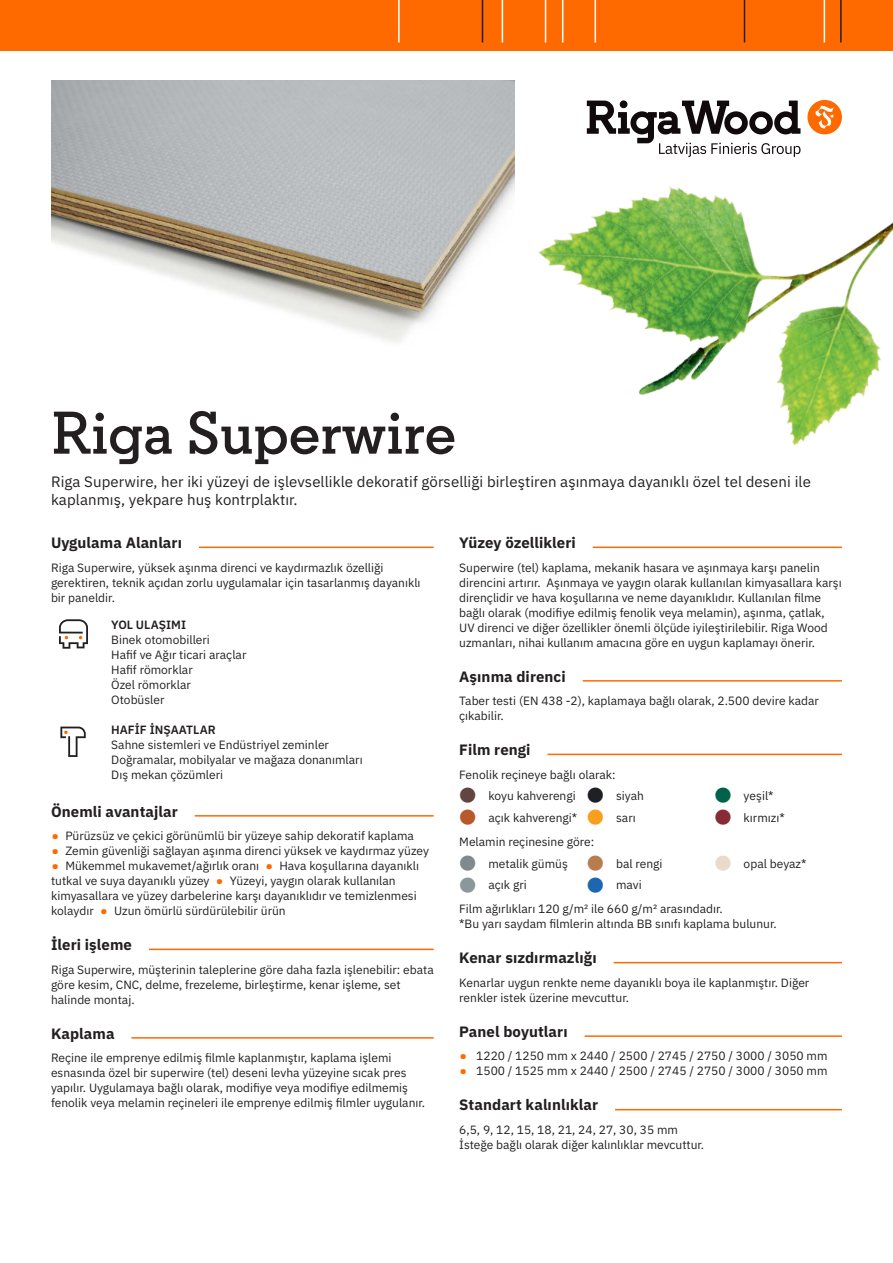
<style>
.page{position:relative;width:893px;height:1263px;background:#fff}
.page>*{position:absolute;margin:0;border:0;box-sizing:border-box;transform-origin:0 0}
.Nosaukums{font:600 60px "Regular Slab";letter-spacing:.005em;color:#231f20}
.Sadaļa{font:700 15px "IBM Plex Sans";letter-spacing:.005em;color:#231f20}
.ievadteksts{font:15px/18px "IBM Plex Sans";letter-spacing:.005em;color:#231f20}
.pamatteksts__6{font:12px/15px "IBM Plex Sans";color:#231f20}
.pamatteksts__3{font:12px/15px "IBM Plex Sans";color:#231f20}
.tabula{font:12px "IBM Plex Sans";color:#231f20}
.Virsraksts_tabulā{font:600 12px "IBM Plex Sans";color:#231f20}
.s1{font-size:21px;color:#ff6a00}
</style>
<div class="page">
<div style="left:0;top:0;width:893px;height:51px;background:#ff6a00"></div>
<hr style="left:398px;top:0;width:2px;height:43px;background:#fff">
<img style="left:475px;top:0;width:418px;height:549px">
<hr style="left:51px;top:547px;width:383px;height:1px;background:#ff6a00">
<div style="left:51px;top:544px;width:148px;height:7px;background:#fff"></div>
<hr style="left:51px;top:815px;width:383px;height:1px;background:#ff6a00">
<div style="left:51px;top:812px;width:144px;height:8px;background:#fff"></div>
<hr style="left:51px;top:948px;width:383px;height:2px;background:#ff6a00">
<div style="left:51px;top:946px;width:98px;height:7px;background:#fff"></div>
<hr style="left:51px;top:1037px;width:383px;height:2px;background:#ff6a00">
<div style="left:51px;top:1034px;width:80px;height:8px;background:#fff"></div>
<hr style="left:459px;top:547px;width:383px;height:1px;background:#ff6a00">
<div style="left:459px;top:544px;width:134px;height:7px;background:#fff"></div>
<hr style="left:459px;top:680px;width:383px;height:2px;background:#ff6a00">
<div style="left:459px;top:677px;width:124px;height:8px;background:#fff"></div>
<hr style="left:459px;top:754px;width:383px;height:1px;background:#ff6a00">
<div style="left:459px;top:751px;width:88px;height:7px;background:#fff"></div>
<hr style="left:459px;top:962px;width:383px;height:1px;background:#ff6a00">
<div style="left:459px;top:959px;width:155px;height:8px;background:#fff"></div>
<hr style="left:459px;top:1035px;width:383px;height:2px;background:#ff6a00">
<div style="left:459px;top:1033px;width:126px;height:7px;background:#fff"></div>
<hr style="left:459px;top:1109px;width:383px;height:1px;background:#ff6a00">
<div style="left:459px;top:1106px;width:156px;height:8px;background:#fff"></div>
<svg style="left:59px;top:619px;width:29px;height:30px"></svg>
<svg style="left:60px;top:727px;width:26px;height:30px"></svg>
<img style="left:51px;top:81px;width:463px;height:303px">
<p class="Nosaukums" style="left:51px;top:396px;width:406px">Riga Superwire</p>
<p class="ievadteksts" style="left:51px;top:471px;width:761px">Riga Superwire, her iki yüzeyi de işlevsellikle dekoratif görselliği birleştiren aşınmaya dayanıklı özel tel deseni ile kaplanmış, yekpare huş kontrplaktır.</p>
<p class="Sadaļa" style="left:51px;top:531px;width:132px">Uygulama Alanları</p>
<p class="pamatteksts__3" style="left:51px;top:559px;width:371px">Riga Superwire, yüksek aşınma direnci ve kaydırmazlık özelliği gerektiren, teknik açıdan zorlu uygulamalar için tasarlanmış dayanıklı bir paneldir.</p>
<p class="Virsraksts_tabulā" style="left:111px;top:615px;width:76px">YOL ULAŞIMI</p>
<p class="tabula" style="left:111px;top:630px;width:100px">Binek otomobilleri</p>
<p class="tabula" style="left:111px;top:645px;width:137px">Hafif ve Ağır ticari araçlar</p>
<p class="tabula" style="left:111px;top:660px;width:83px">Hafif römorklar</p>
<p class="tabula" style="left:111px;top:675px;width:81px">Özel römorklar</p>
<p class="tabula" style="left:111px;top:690px;width:55px">Otobüsler</p>
<p class="Virsraksts_tabulā" style="left:111px;top:720px;width:106px">HAFİF İNŞAATLAR</p>
<p class="tabula" style="left:111px;top:735px;width:219px">Sahne sistemleri ve Endüstriyel zeminler</p>
<p class="tabula" style="left:111px;top:750px;width:253px">Doğramalar, mobilyalar ve mağaza donanımları</p>
<p class="tabula" style="left:111px;top:765px;width:113px">Dış mekan çözümleri</p>
<p class="Sadaļa" style="left:51px;top:799px;width:128px">Önemli avantajlar</p>
<p class="pamatteksts__6" style="left:51px;top:827px;width:364px"><span class="s1">•</span> Pürüzsüz ve çekici görünümlü bir yüzeye sahip dekoratif kaplama</p>
<p class="pamatteksts__6" style="left:51px;top:842px;width:379px"><span class="s1">•</span> Zemin güvenliği sağlayan aşınma direnci yüksek ve kaydırmaz yüzey</p>
<p class="pamatteksts__6" style="left:51px;top:857px;width:370px"><span class="s1">•</span> Mükemmel mukavemet/ağırlık oranı <span class="s1">•</span> Hava koşullarına dayanıklı tutkal ve suya dayanıklı yüzey <span class="s1">•</span> Yüzeyi, yaygın olarak kullanılan kimyasallara ve yüzey darbelerine karşı dayanıklıdır ve temizlenmesi kolaydır <span class="s1">•</span> Uzun ömürlü sürdürülebilir ürün</p>
<p class="Sadaļa" style="left:51px;top:933px;width:83px">İleri işleme</p>
<p class="pamatteksts__6" style="left:51px;top:961px;width:384px">Riga Superwire, müşterinin taleplerine göre daha fazla işlenebilir: ebata göre kesim, CNC, delme, frezeleme, birleştirme, kenar işleme, set halinde montaj.</p>
<p class="Sadaļa" style="left:51px;top:1021px;width:65px">Kaplama</p>
<p class="pamatteksts__6" style="left:51px;top:1049px;width:376px">Reçine ile emprenye edilmiş filmle kaplanmıştır, kaplama işlemi esnasında özel bir superwire (tel) deseni levha yüzeyine sıcak pres yapılır. Uygulamaya bağlı olarak, modifiye veya modifiye edilmemiş fenolik veya melamin reçineleri ile emprenye edilmiş filmler uygulanır.</p>
<p class="Sadaļa" style="left:459px;top:531px;width:118px">Yüzey özellikleri</p>
<p class="pamatteksts__6" style="left:459px;top:559px;width:384px">Superwire (tel) kaplama, mekanik hasara ve aşınmaya karşı panelin direncini artırır. Aşınmaya ve yaygın olarak kullanılan kimyasallara karşı dirençlidir ve hava koşullarına ve neme dayanıklıdır. Kullanılan filme bağlı olarak (modifiye edilmiş fenolik veya melamin), aşınma, çatlak, UV direnci ve diğer özellikler önemli ölçüde iyileştirilebilir. Riga Wood uzmanları, nihai kullanım amacına göre en uygun kaplamayı önerir.</p>
<p class="Sadaļa" style="left:459px;top:664px;width:108px">Aşınma direnci</p>
<p class="pamatteksts__6" style="left:459px;top:692px;width:361px">Taber testi (EN 438 -2), kaplamaya bağlı olarak, 2.500 devire kadar çıkabilir.</p>
<p class="Sadaļa" style="left:459px;top:738px;width:73px">Film rengi</p>
<p class="pamatteksts__6" style="left:459px;top:766px;width:158px">Fenolik reçineye bağlı olarak:</p>
<p class="pamatteksts__3" style="left:488px;top:787px;width:89px">koyu kahverengi</p>
<p class="pamatteksts__3" style="left:616px;top:787px;width:29px">siyah</p>
<p class="pamatteksts__3" style="left:744px;top:787px;width:32px">yeşil*</p>
<p class="pamatteksts__3" style="left:488px;top:809px;width:90px">açık kahverengi*</p>
<p class="pamatteksts__3" style="left:616px;top:809px;width:21px">sarı</p>
<p class="pamatteksts__3" style="left:744px;top:809px;width:43px">kırmızı*</p>
<p class="pamatteksts__6" style="left:459px;top:833px;width:136px">Melamin reçinesine göre:</p>
<p class="pamatteksts__3" style="left:488px;top:855px;width:81px">metalik gümüş</p>
<p class="pamatteksts__3" style="left:616px;top:855px;width:48px">bal rengi</p>
<p class="pamatteksts__3" style="left:744px;top:855px;width:64px">opal beyaz*</p>
<p class="pamatteksts__3" style="left:488px;top:877px;width:40px">açık gri</p>
<p class="pamatteksts__3" style="left:616px;top:877px;width:27px">mavi</p>
<p class="pamatteksts__6" style="left:459px;top:901px;width:265px">Film ağırlıkları 120 g/m2 ile 660 g/m2 arasındadır.</p>
<p class="pamatteksts__6" style="left:459px;top:916px;width:319px">*Bu yarı saydam filmlerin altında BB sınıfı kaplama bulunur.</p>
<p class="Sadaļa" style="left:459px;top:946px;width:139px">Kenar sızdırmazlığı</p>
<p class="pamatteksts__6" style="left:459px;top:974px;width:352px">Kenarlar uygun renkte neme dayanıklı boya ile kaplanmıştır. Diğer renkler istek üzerine mevcuttur.</p>
<p class="Sadaļa" style="left:459px;top:1020px;width:110px">Panel boyutları</p>
<p class="pamatteksts__6" style="left:459px;top:1048px;width:370px"><span class="s1">•</span> 1220 / 1250 mm x 2440 / 2500 / 2745 / 2750 / 3000 / 3050 mm</p>
<p class="pamatteksts__6" style="left:459px;top:1063px;width:370px"><span class="s1">•</span> 1500 / 1525 mm x 2440 / 2500 / 2745 / 2750 / 3000 / 3050 mm</p>
<p class="Sadaļa" style="left:459px;top:1093px;width:140px">Standart kalınlıklar</p>
<p class="pamatteksts__6" style="left:459px;top:1121px;width:220px">6,5, 9, 12, 15, 18, 21, 24, 27, 30, 35 mm</p>
<p class="pamatteksts__6" style="left:459px;top:1136px;width:246px">İsteğe bağlı olarak diğer kalınlıklar mevcuttur.</p>
</div>
